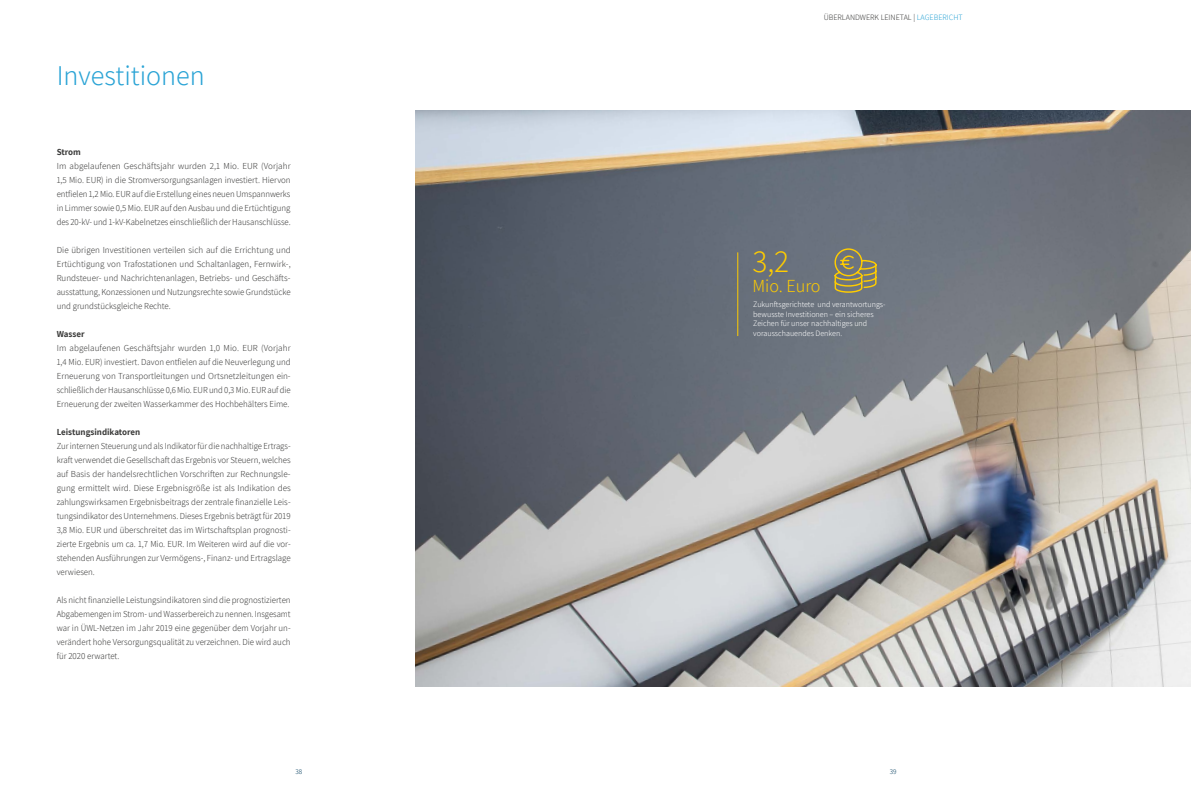
<style>
.page{position:relative;width:1191px;height:794px;background:#fff}
.page>*{position:absolute;margin:0;border:0;box-sizing:border-box;transform-origin:0 0}
.t1{font:300 31px "Assistant";color:#fc0}
.t2{font:300 28px "Assistant";color:#29a3d5}
.t3{font:300 18px "Assistant";color:#fc0}
.t4{font:300 9px/14px "Assistant";color:#3b3b3a;text-align:justify}
.t5{font:300 9px/14px "Assistant";color:#3b3b3a;text-align:justify;scale:.96 1}
.t6{font:700 9px "Assistant";color:#3b3b3a}
.t7{font:300 8px/9.6px "Assistant";color:#fff}
.t8{font:300 8px "Assistant";color:#3b3b3a}
.t9{font:300 7px "Assistant";color:#003c5d}
.s1{color:#29a3d5}
</style>
<div class="page">
<img style="left:415px;top:111px;width:776px;height:575px">
<hr style="left:737px;top:252px;width:1px;height:84px;background:#fc0">
<svg style="left:833px;top:248px;width:44px;height:45px;background:#908960"></svg>
<h2 class="t2" style="left:57px;top:57px;width:150px">Investitionen</h2>
<p class="t6" style="left:57px;top:146px;width:26px">Strom</p>
<p class="t4" style="left:57px;top:158px;width:235px">Im abgelaufenen Geschäftsjahr wurden 2,1 Mio. EUR (Vorjahr 1,5 Mio. EUR) in die Stromversorgungsanlagen investiert. Hiervon entfielen 1,2 Mio. EUR auf die Erstellung eines neuen Umspannwerks in Limmer sowie 0,5 Mio. EUR auf den Ausbau und die Ertüchtigung des 20-kV- und 1-kV-Kabelnetzes einschließlich der Hausanschlüsse.</p>
<p class="t4" style="left:57px;top:242px;width:236px">Die übrigen Investitionen verteilen sich auf die Errichtung und Ertüchtigung von Trafostationen und Schaltanlagen, Fernwirk-, Rundsteuer- und Nachrichtenanlagen, Betriebs- und Geschäfts&shy;ausstattung, Konzessionen und Nutzungsrechte sowie Grundstücke und grundstücksgleiche Rechte.</p>
<p class="t6" style="left:57px;top:328px;width:29px">Wasser</p>
<p class="t4" style="left:57px;top:340px;width:235px">Im abgelaufenen Geschäftsjahr wurden 1,0 Mio. EUR (Vorjahr 1,4 Mio. EUR) investiert. Davon entfielen auf die Neuverlegung und Erneuerung von Transportleitungen und Ortsnetzleitungen ein&shy;schließlich der Hausanschlüsse 0,6 Mio. EUR und 0,3 Mio. EUR auf die Erneuerung der zweiten Wasserkammer des Hochbehälters Eime.</p>
<p class="t6" style="left:57px;top:426px;width:85px">Leistungsindikatoren</p>
<p class="t5" style="left:57px;top:438px;width:245px">Zur internen Steuerung und als Indikator für die nachhaltige Ertrags&shy;kraft verwendet die Gesellschaft das Ergebnis vor Steuern, welches auf Basis der handelsrechtlichen Vorschriften zur Rechnungsle&shy;gung ermittelt wird. Diese Ergebnisgröße ist als Indikation des zahlungswirksamen Ergebnisbeitrags der zentrale finanzielle Leis&shy;tungsindikator des Unternehmens. Dieses Ergebnis beträgt für 2019<br>3,8 Mio. EUR und überschreitet das im Wirtschaftsplan prognosti&shy;zierte Ergebnis um ca. 1,7 Mio. EUR. Im Weiteren wird auf die vor&shy;stehenden Ausführungen zur Vermögens-, Finanz- und Ertragslage verwiesen.</p>
<p class="t4" style="left:57px;top:592px;width:235px">Als nicht finanzielle Leistungsindikatoren sind die prognostizierten Abgabemengen im Strom- und Wasserbereich zu nennen. Insgesamt war in ÜWL-Netzen im Jahr 2019 eine gegenüber dem Vorjahr un&shy;verändert hohe Versorgungsqualität zu verzeichnen. Die wird auch für 2020 erwartet.</p>
<p class="t8" style="left:823px;top:12px;width:141px">ÜBERLANDWERK LEINETAL | <span class="s1">LAGEBERICHT</span></p>
<h1 class="t1" style="left:752px;top:240px;width:38px">3,2</h1>
<h3 class="t3" style="left:752px;top:273px;width:70px">Mio. Euro</h3>
<p class="t7" style="left:753px;top:299px;width:134px">Zukunftsgerichtete und verantwortungs&shy;bewusste Investitionen – ein sicheres Zeichen für unser nachhaltiges und vorausschauendes Denken.</p>
<p class="t9" style="left:295px;top:767px;width:8px">38</p>
<p class="t9" style="left:890px;top:767px;width:8px">39</p>
</div>
